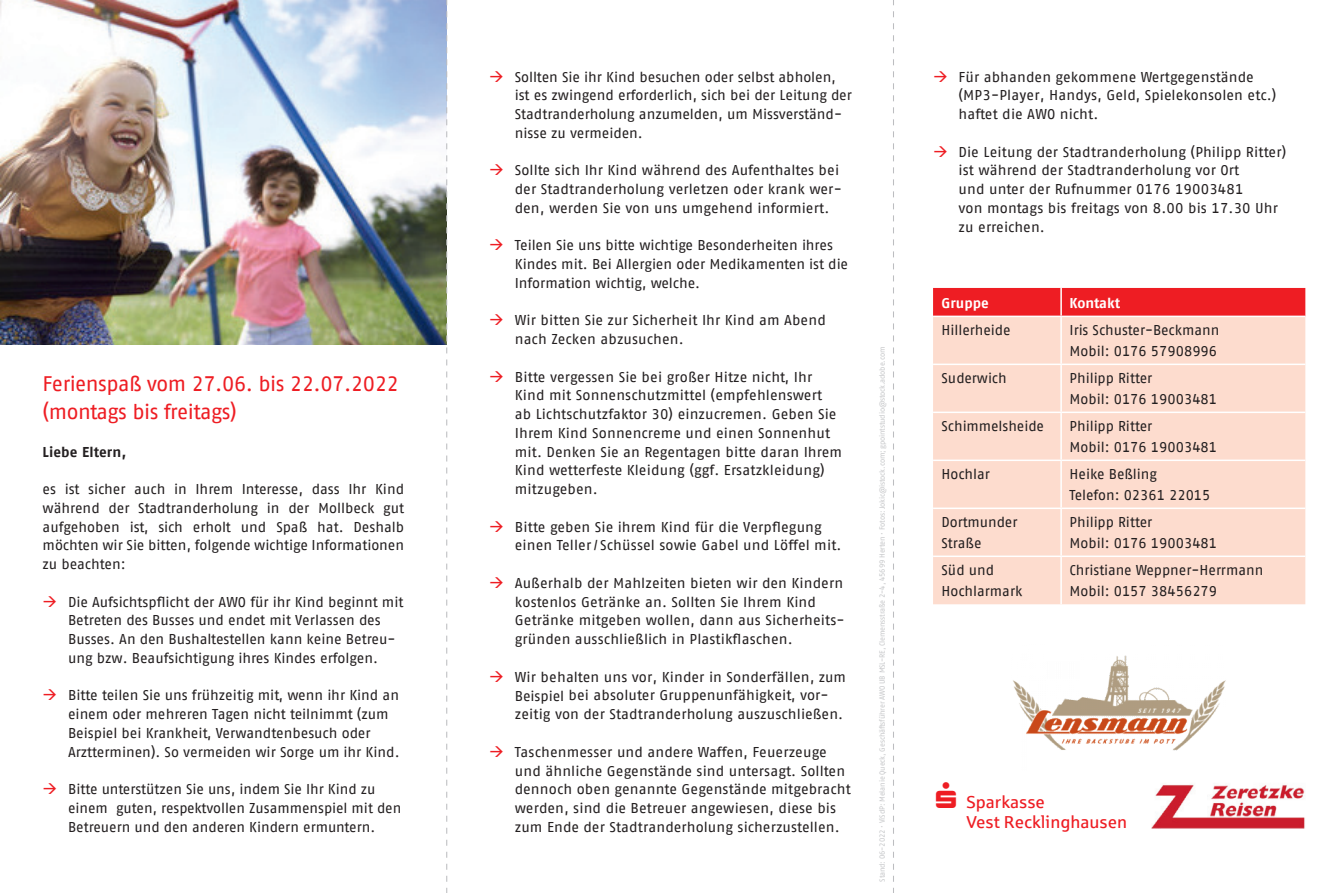
<style>
.page{position:relative;width:1336px;height:893px;background:#fff}
.page>*{position:absolute;margin:0;border:0;box-sizing:border-box;transform-origin:0 0}
.t1{font:21px/28px "AWO Fago Office";letter-spacing:-.02em;color:#ee1d23}
.t2{font:17.25px/20.1px "Sparkasse Rg";color:#ee1d23}
.t3{font:14.25px/18.8px "AWO Fago Office";color:#231f20}
.t4{font:700 14.25px "AWO Fago Office";color:#fff}
.t5{font:700 14.25px "AWO Fago Office";letter-spacing:.005em;color:#231f20}
.t6{font:7.5px "AWO Fago Office";letter-spacing:-.02em;color:#c7c8ca}
.s1{color:#ee1d23}
</style>
<div class="page">
<img style="left:0;top:0;width:446px;height:344px">
<div style="left:933px;top:317px;width:372px;height:287px;background:#fddcce"></div>
<hr style="left:932px;top:364px;width:128px;height:1px;background:#fff">
<hr style="left:932px;top:412px;width:128px;height:1px;background:#fff">
<hr style="left:932px;top:460px;width:128px;height:1px;background:#fff">
<hr style="left:932px;top:508px;width:128px;height:1px;background:#fff">
<hr style="left:932px;top:556px;width:128px;height:1px;background:#fff">
<div style="left:933px;top:288px;width:372px;height:28px;background:#ee1d23"></div>
<hr style="left:1060px;top:317px;width:1px;height:47px;background:#fff">
<hr style="left:1060px;top:364px;width:245px;height:1px;background:#fff">
<hr style="left:1060px;top:365px;width:1px;height:47px;background:#fff">
<hr style="left:1060px;top:412px;width:245px;height:1px;background:#fff">
<hr style="left:1060px;top:413px;width:1px;height:47px;background:#fff">
<hr style="left:1060px;top:460px;width:245px;height:1px;background:#fff">
<hr style="left:1060px;top:461px;width:1px;height:47px;background:#fff">
<hr style="left:1060px;top:508px;width:245px;height:1px;background:#fff">
<hr style="left:1060px;top:509px;width:1px;height:47px;background:#fff">
<hr style="left:1060px;top:556px;width:245px;height:1px;background:#fff">
<hr style="left:1060px;top:557px;width:1px;height:47px;background:#fff">
<img style="left:1151px;top:784px;width:154px;height:45px">
<img style="left:1013px;top:655px;width:213px;height:96px">
<svg style="left:446px;top:0;width:1px;height:893px"></svg>
<h1 class="t1" style="left:43px;top:370px;width:358px">Ferienspaß vom 27.06. bis 22.07.2022 (montags bis freitags)</h1>
<p class="t5" style="left:43px;top:443px;width:85px">Liebe Eltern,</p>
<p class="t3" style="left:43px;top:480px;width:363px;text-align:justify">es ist sicher auch in Ihrem Interesse, dass Ihr Kind während der Stadtranderholung in der Mollbeck gut aufgehoben ist, sich erholt und Spaß hat. Deshalb möchten wir Sie bitten, folgende wichtige Informationen zu beachten:</p>
<p class="t3" style="left:68px;top:592px;width:337px;text-indent:-26px"><span class="s1">→</span> Die Aufsichtspflicht der AWO für ihr Kind beginnt mit Betreten des Busses und endet mit Verlassen des Busses. An den Bushaltestellen kann keine Betreu&shy;ung bzw. Beaufsichtigung ihres Kindes erfolgen.</p>
<p class="t3" style="left:68px;top:686px;width:333px;text-indent:-26px"><span class="s1">→</span> Bitte teilen Sie uns frühzeitig mit, wenn ihr Kind an einem oder mehreren Tagen nicht teilnimmt (zum Beispiel bei Krankheit, Verwandtenbesuch oder Arztterminen). So vermeiden wir Sorge um ihr Kind.</p>
<p class="t3" style="left:68px;top:780px;width:335px;text-indent:-26px"><span class="s1">→</span> Bitte unterstützen Sie uns, indem Sie Ihr Kind zu einem guten, respektvollen Zusammenspiel mit den<br>Betreuern und den anderen Kindern ermuntern.</p>
<p class="t3" style="left:514px;top:67px;width:338px;text-indent:-26px"><span class="s1">→</span> Sollten Sie ihr Kind besuchen oder selbst abholen, ist es zwingend erforderlich, sich bei der Leitung der Stadtranderholung anzumelden, um Missverständ&shy;nisse zu vermeiden.</p>
<p class="t3" style="left:514px;top:161px;width:328px;text-indent:-26px"><span class="s1">→</span> Sollte sich Ihr Kind während des Aufenthaltes bei der Stadtranderholung verletzen oder krank wer&shy;den, werden Sie von uns umgehend informiert.</p>
<p class="t3" style="left:514px;top:236px;width:335px;text-indent:-26px"><span class="s1">→</span> Teilen Sie uns bitte wichtige Besonderheiten ihres<br>Kindes mit. Bei Allergien oder Medikamenten ist die<br>Information wichtig, welche.</p>
<p class="t3" style="left:514px;top:311px;width:312px;text-indent:-26px"><span class="s1">→</span> Wir bitten Sie zur Sicherheit Ihr Kind am Abend nach Zecken abzusuchen.</p>
<p class="t3" style="left:514px;top:367px;width:329px;text-indent:-26px"><span class="s1">→</span> Bitte vergessen Sie bei großer Hitze nicht, Ihr Kind mit Sonnenschutzmittel (empfehlenswert<br>ab Lichtschutzfaktor 30) einzucremen. Geben Sie Ihrem Kind Sonnencreme und einen Sonnenhut mit. Denken Sie an Regentagen bitte daran Ihrem Kind wetterfeste Kleidung (ggf. Ersatzkleidung) mitzugeben.</p>
<p class="t3" style="left:514px;top:517px;width:328px;text-indent:-26px"><span class="s1">→</span> Bitte geben Sie ihrem Kind für die Verpflegung einen Teller/ Schüssel sowie Gabel und Löffel mit.</p>
<p class="t3" style="left:514px;top:573px;width:331px;text-indent:-26px"><span class="s1">→</span> Außerhalb der Mahlzeiten bieten wir den Kindern kostenlos Getränke an. Sollten Sie Ihrem Kind Getränke mitgeben wollen, dann aus Sicherheits&shy;gründen ausschließlich in Plastikflaschen.</p>
<p class="t3" style="left:514px;top:667px;width:333px;text-indent:-26px"><span class="s1">→</span> Wir behalten uns vor, Kinder in Sonderfällen, zum<br>Beispiel bei absoluter Gruppenunfähigkeit, vor&shy;zeitig von der Stadtranderholung auszuschließen.</p>
<p class="t3" style="left:514px;top:742px;width:337px;text-indent:-26px"><span class="s1">→</span> Taschenmesser und andere Waffen, Feuerzeuge und ähnliche Gegenstände sind untersagt. Sollten dennoch oben genannte Gegenstände mitgebracht werden, sind die Betreuer angewiesen, diese bis zum Ende der Stadtranderholung sicherzustellen.</p>
<p class="t6" style="left:878px;top:882px;width:537px;rotate:-90deg">Stand: 06-2022 · ViSdP: Melanie Queck, Geschäftsführer AWO UB MSL-RE, Clemensstraße 2-4, 45699 Herten · Fotos: Jokic@istock.com; gpointstudio@stock.adobe.com</p>
<p class="t3" style="left:958px;top:67px;width:319px;text-indent:-26px"><span class="s1">→</span> Für abhanden gekommene Wertgegenstände (MP3-Player, Handys, Geld, Spielekonsolen etc.) haftet die AWO nicht.</p>
<p class="t3" style="left:958px;top:142px;width:329px;text-indent:-26px"><span class="s1">→</span> Die Leitung der Stadtranderholung (Philipp Ritter) ist während der Stadtranderholung vor Ort<br>und unter der Rufnummer 0176 19003481<br>von montags bis freitags von 8.00 bis 17.30 Uhr zu erreichen.</p>
<p class="t4" style="left:941px;top:294px;width:49px">Gruppe</p>
<p class="t4" style="left:1069px;top:294px;width:52px">Kontakt</p>
<p class="t3" style="left:941px;top:320px;width:70px">Hillerheide</p>
<p class="t3" style="left:1069px;top:319px;width:151px;line-height:21px">Iris Schuster-Beckmann<br>Mobil: 0176 57908996</p>
<p class="t3" style="left:941px;top:368px;width:67px">Suderwich</p>
<p class="t3" style="left:1069px;top:367px;width:149px;line-height:21px">Philipp Ritter<br>Mobil: 0176 19003481</p>
<p class="t3" style="left:941px;top:416px;width:104px">Schimmelsheide</p>
<p class="t3" style="left:1069px;top:415px;width:149px;line-height:21px">Philipp Ritter<br>Mobil: 0176 19003481</p>
<p class="t3" style="left:941px;top:464px;width:50px">Hochlar</p>
<p class="t3" style="left:1069px;top:463px;width:142px;line-height:21px">Heike Beßling<br>Telefon: 02361 22015</p>
<p class="t3" style="left:941px;top:511px;width:77px;line-height:21px">Dortmunder<br>Straße</p>
<p class="t3" style="left:1069px;top:511px;width:149px;line-height:21px">Philipp Ritter<br>Mobil: 0176 19003481</p>
<p class="t3" style="left:941px;top:559px;width:82px;line-height:21px">Süd und<br>Hochlarmark</p>
<p class="t3" style="left:1069px;top:559px;width:195px;line-height:21px">Christiane Weppner-Herrmann<br>Mobil: 0157 38456279</p>
<p class="t2" style="left:966px;top:792px;width:162px;text-indent:-30px">▲ Sparkasse<br>Vest Recklinghausen</p>
</div>
